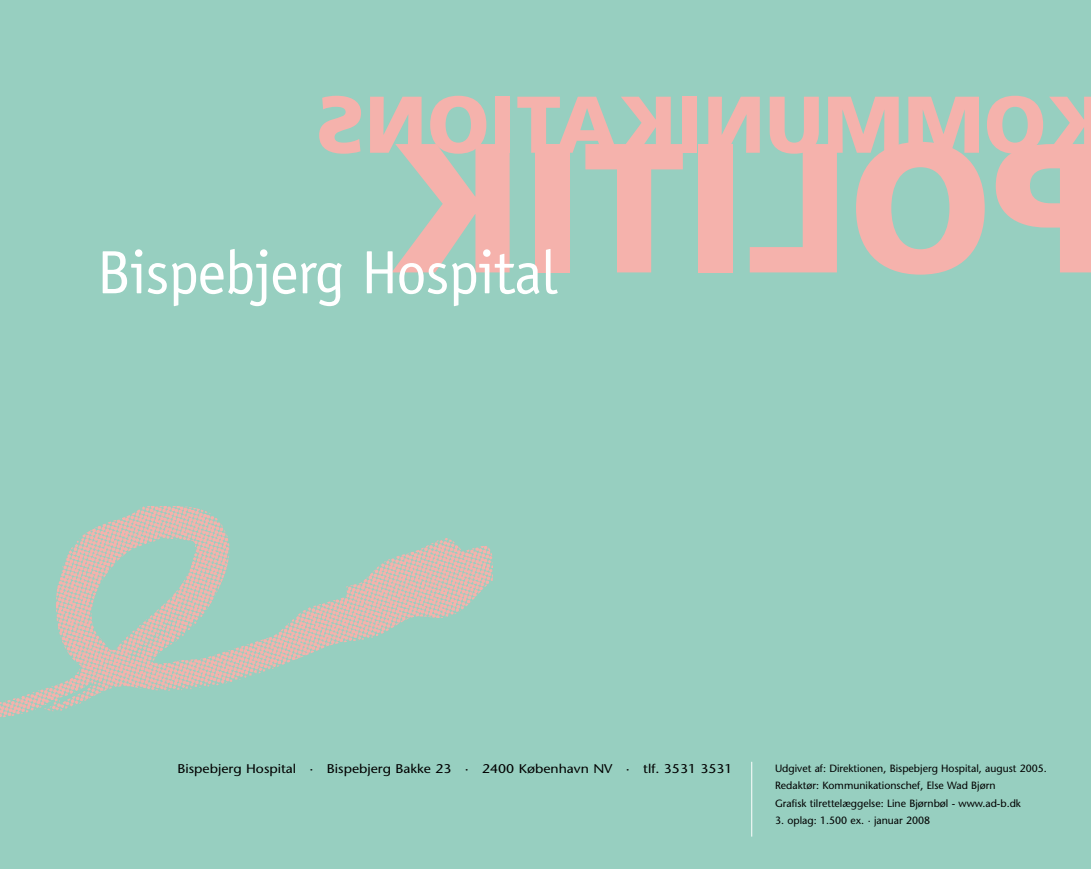
<style>
.page{position:relative;width:1092px;height:869px;background:#fff}
.page>*{position:absolute;margin:0;border:0;box-sizing:border-box;transform-origin:0 0}
.t1{font:61.25px "Officina Sans";letter-spacing:-.02em;color:#fff}
.t2{font:12.6px "Stone Sans";color:#000;scale:1.11 1}
.t3{font:10.5px/17.5px "Stone Sans";color:#000}
</style>
<div class="page">
<div style="left:0;top:0;width:1090px;height:868px;background:#97cfc0"></div>
<img style="left:0;top:506px;width:492px;height:212px">
<hr style="left:751px;top:761px;width:1px;height:75px;background:#fff">
<h1 class="t1" style="left:97px;top:236px;width:462px">Bispebjerg Hospital</h1>
<p class="t2" style="left:177px;top:761px;width:501px">Bispebjerg Hospital · Bispebjerg Bakke 23 · 2400 København NV · tlf. 3531 3531</p>
<p class="t3" style="left:775px;top:758px;width:273px">Udgivet af: Direktionen, Bispebjerg Hospital, august 2005.<br>Redaktør: Kommunikationschef, Else Wad Bjørn<br>Grafisk tilrettelæggelse: Line Bjørnbøl - www.ad-b.dk</p>
<p class="t3" style="left:775px;top:811px;width:157px">3. oplag: 1.500 ex. · januar 2008</p>
</div>
